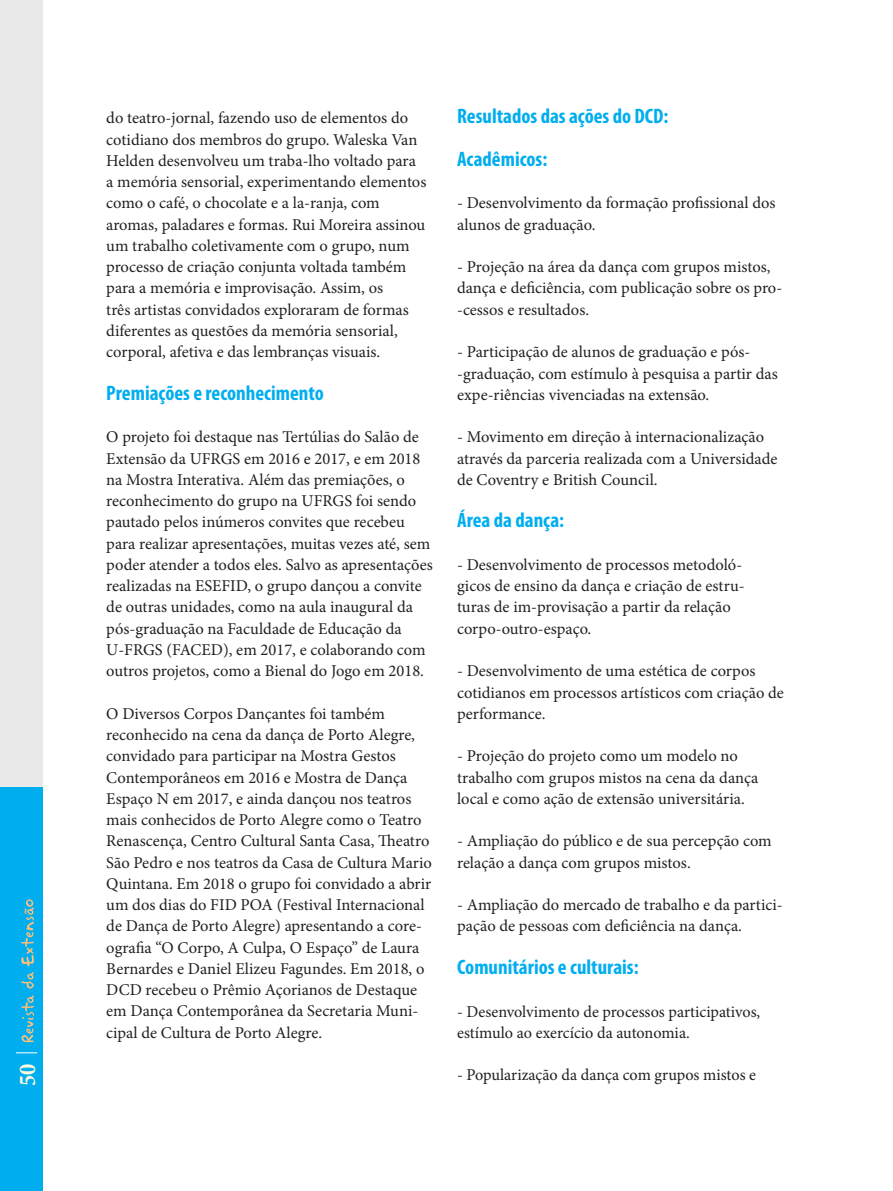
<style>
.page{position:relative;width:893px;height:1191px;background:#fff}
.page>*{position:absolute;margin:0;border:0;box-sizing:border-box;transform-origin:0 0}
.t1{font:700 condensed 24px "Minion Pro";color:#fef8dd}
.Paragrafo_inicial_se{font:700 condensed 21px "Myriad Pro";color:#00aeef}
.Paragrafo_inicial_se-2{font:16.5px/21.3px "Minion Pro";color:#231f20}
</style>
<div class="page">
<div style="left:0;top:0;width:43px;height:1191px;background:#e9e9e9"></div>
<div style="left:0;top:787px;width:43px;height:404px;background:#00aeef"></div>
<svg style="left:16px;top:1052px;width:21px;height:1px"></svg>
<svg style="left:21px;top:995px;width:13px;height:47px"></svg>
<svg style="left:21px;top:899px;width:13px;height:89px"></svg>
<p class="Paragrafo_inicial_se-2" style="left:106px;top:107px;width:322px">do teatro-jornal, fazendo uso de elementos do cotidiano dos membros do grupo. Waleska Van Helden desenvolveu um traba-lho voltado para a memória sensorial, experimentando elementos como o café, o chocolate e a la-ranja, com aromas, paladares e formas. Rui Moreira assinou um trabalho coletivamente com o grupo, num processo de criação conjunta voltada também para a memória e improvisação. Assim, os<br>três artistas convidados exploraram de formas diferentes as questões da memória sensorial, corporal, afetiva e das lembranças visuais.</p>
<p class="Paragrafo_inicial_se" style="left:106px;top:380px;width:219px">Premiações e reconhecimento</p>
<p class="Paragrafo_inicial_se-2" style="left:106px;top:426px;width:328px">O projeto foi destaque nas Tertúlias do Salão de Extensão da UFRGS em 2016 e 2017, e em 2018 na Mostra Interativa. Além das premiações, o reconhecimento do grupo na UFRGS foi sendo pautado pelos inúmeros convites que recebeu para realizar apresentações, muitas vezes até, sem poder atender a todos eles. Salvo as apresentações realizadas na ESEFID, o grupo dançou a convite de outras unidades, como na aula inaugural da pós-graduação na Faculdade de Educação da U-FRGS (FACED), em 2017, e colaborando com outros projetos, como a Bienal do Jogo em 2018.</p>
<p class="Paragrafo_inicial_se-2" style="left:106px;top:703px;width:327px">O Diversos Corpos Dançantes foi também reconhecido na cena da dança de Porto Alegre, convidado para participar na Mostra Gestos Contemporâneos em 2016 e Mostra de Dança Espaço N em 2017, e ainda dançou nos teatros mais conhecidos de Porto Alegre como o Teatro Renascença, Centro Cultural Santa Casa, Theatro São Pedro e nos teatros da Casa de Cultura Mario Quintana. Em 2018 o grupo foi convidado a abrir um dos dias do FID POA (Festival Internacional de Dança de Porto Alegre) apresentando a core&shy;ografia “O Corpo, A Culpa, O Espaço” de Laura Bernardes e Daniel Elizeu Fagundes. Em 2018, o DCD recebeu o Prêmio Açorianos de Destaque em Dança Contemporânea da Secretaria Muni&shy;cipal de Cultura de Porto Alegre.</p>
<p class="Paragrafo_inicial_se" style="left:457px;top:103px;width:213px">Resultados das ações do DCD:</p>
<p class="Paragrafo_inicial_se" style="left:457px;top:146px;width:92px">Acadêmicos:</p>
<p class="Paragrafo_inicial_se-2" style="left:457px;top:193px;width:320px">- Desenvolvimento da formação profissional dos alunos de graduação.</p>
<p class="Paragrafo_inicial_se-2" style="left:457px;top:256px;width:327px">- Projeção na área da dança com grupos mistos, dança e deficiência, com publicação sobre os pro--cessos e resultados.</p>
<p class="Paragrafo_inicial_se-2" style="left:457px;top:341px;width:322px">- Participação de alunos de graduação e pós--graduação, com estímulo à pesquisa a partir das expe-riências vivenciadas na extensão.</p>
<p class="Paragrafo_inicial_se-2" style="left:457px;top:426px;width:322px">- Movimento em direção à internacionalização através da parceria realizada com a Universidade de Coventry e British Council.</p>
<p class="Paragrafo_inicial_se" style="left:457px;top:507px;width:109px">Área da dança:</p>
<p class="Paragrafo_inicial_se-2" style="left:457px;top:554px;width:289px">- Desenvolvimento de processos metodoló&shy;gicos de ensino da dança e criação de estru&shy;turas de im-provisação a partir da relação corpo-outro-espaço.</p>
<p class="Paragrafo_inicial_se-2" style="left:457px;top:660px;width:328px">- Desenvolvimento de uma estética de corpos cotidianos em processos artísticos com criação de performance.</p>
<p class="Paragrafo_inicial_se-2" style="left:457px;top:745px;width:303px">- Projeção do projeto como um modelo no trabalho com grupos mistos na cena da dança local e como ação de extensão universitária.</p>
<p class="Paragrafo_inicial_se-2" style="left:457px;top:830px;width:316px">- Ampliação do público e de sua percepção com relação a dança com grupos mistos.</p>
<p class="Paragrafo_inicial_se-2" style="left:457px;top:894px;width:327px">- Ampliação do mercado de trabalho e da partici&shy;pação de pessoas com deficiência na dança.</p>
<p class="Paragrafo_inicial_se" style="left:457px;top:954px;width:183px">Comunitários e culturais:</p>
<p class="Paragrafo_inicial_se-2" style="left:457px;top:1000px;width:305px">- Desenvolvimento de processos participativos, estímulo ao exercício da autonomia.</p>
<h1 class="t1" style="left:11px;top:1085px;width:24px;rotate:-90deg">50</h1>
<p class="Paragrafo_inicial_se-2" style="left:457px;top:1064px;width:301px">- Popularização da dança com grupos mistos e</p>
</div>
